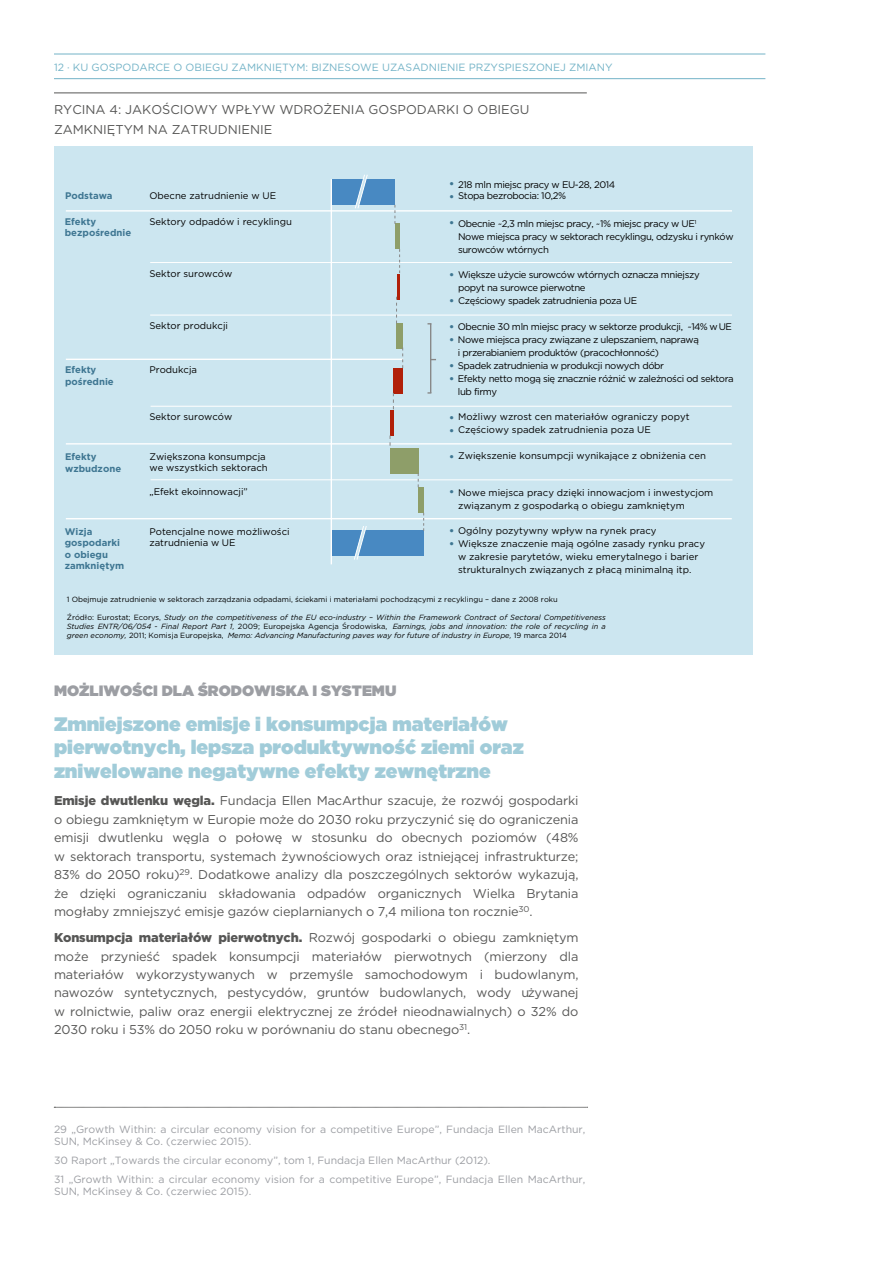
<style>
.page{position:relative;width:893px;height:1263px;background:#fff}
.page>*{position:absolute;margin:0;border:0;box-sizing:border-box;transform-origin:0 0}
.t1{font:900 19.5px/23.4px "Gotham";color:#a1ccd9}
.t2{font:900 15px "Gotham";color:#9c9ea3}
.t3{font:12.75px/18.5px "Gotham";letter-spacing:-.01em;color:#575756;text-align:justify}
.t4{font:12.3px/13px "Gotham";color:#3e7692}
.t5{font:10.5px/12.6px "Gotham";color:#9c9ea3}
.t6{font:10.5px "Gotham";color:#73b3c7}
.t7{font:9.6px/13px "Gotham";color:#000}
.t8{font:9.6px/13px "Gotham";letter-spacing:-.04em;color:#000}
.t9{font:700 9.6px/11.6px "Gotham";color:#3e7692}
.t10{font:italic 7.5px/8.9px "Gotham";color:#000;text-align:justify}
.t11{font:7.5px "Gotham";color:#000}
.s1{font-style:normal}
.s2{font-weight:900}
</style>
<div class="page">
<hr style="left:54px;top:54px;width:711px;height:1px;background:#73b3c7">
<hr style="left:54px;top:78px;width:711px;height:1px;background:#73b3c7">
<hr style="left:54px;top:93px;width:533px;height:1px;background:#575756">
<div style="left:54px;top:146px;width:698px;height:509px;background:#cce6f0"></div>
<hr style="left:66px;top:210px;width:666px;height:2px;background:#fff">
<hr style="left:66px;top:359px;width:337px;height:1px;background:#fff">
<hr style="left:66px;top:443px;width:666px;height:1px;background:#fff">
<hr style="left:66px;top:518px;width:666px;height:1px;background:#fff">
<hr style="left:151px;top:479px;width:581px;height:1px;background:#fff">
<hr style="left:151px;top:406px;width:581px;height:1px;background:#fff">
<hr style="left:150px;top:315px;width:582px;height:1px;background:#fff">
<hr style="left:150px;top:262px;width:582px;height:1px;background:#fff">
<hr style="left:331px;top:179px;width:1px;height:385px;background:#fff">
<div style="left:332px;top:530px;width:91px;height:26px;background:#4889c2"></div>
<div style="left:418px;top:487px;width:6px;height:26px;background:#8e9e69"></div>
<hr style="left:390px;top:410px;width:3px;height:25px;background:#b12009">
<div style="left:390px;top:448px;width:28px;height:26px;background:#8e9e69"></div>
<div style="left:393px;top:368px;width:10px;height:26px;background:#b12009"></div>
<div style="left:397px;top:323px;width:6px;height:26px;background:#8e9e69"></div>
<hr style="left:397px;top:274px;width:3px;height:26px;background:#b12009">
<div style="left:395px;top:223px;width:5px;height:26px;background:#8e9e69"></div>
<hr style="left:430px;top:323px;width:1px;height:70px;background:#878787">
<div style="left:332px;top:179px;width:63px;height:26px;background:#4889c2"></div>
<svg style="left:395px;top:205px;width:1px;height:19px"></svg>
<svg style="left:399px;top:249px;width:1px;height:24px"></svg>
<svg style="left:396px;top:297px;width:1px;height:26px"></svg>
<svg style="left:402px;top:348px;width:1px;height:20px"></svg>
<svg style="left:393px;top:393px;width:1px;height:16px"></svg>
<svg style="left:423px;top:513px;width:1px;height:18px"></svg>
<svg style="left:354px;top:526px;width:13px;height:34px"></svg>
<svg style="left:355px;top:174px;width:13px;height:35px"></svg>
<svg style="left:54px;top:1107px;width:534px;height:1px"></svg>
<p class="t6" style="left:54px;top:60px;width:560px">12 ∙ KU GOSPODARCE O OBIEGU ZAMKNIĘTYM: BIZNESOWE UZASADNIENIE PRZYSPIESZONEJ ZMIANY</p>
<p class="t3" style="left:54px;top:100px;width:477px;line-height:19.5px">RYCINA 4: JAKOŚCIOWY WPŁYW WDROŻENIA GOSPODARKI O OBIEGU<br>ZAMKNIĘTYM NA ZATRUDNIENIE</p>
<p class="t9" style="left:65px;top:190px;width:49px">Podstawa</p>
<p class="t9" style="left:65px;top:215px;width:68px">Efekty bezpośrednie</p>
<p class="t9" style="left:65px;top:364px;width:50px">Efekty pośrednie</p>
<p class="t9" style="left:65px;top:451px;width:58px">Efekty wzbudzone</p>
<p class="t9" style="left:65px;top:526px;width:61px">Wizja gospodarki o obiegu zamkniętym</p>
<p class="t7" style="left:149px;top:189px;width:128px">Obecne zatrudnienie w UE</p>
<p class="t7" style="left:149px;top:215px;width:144px">Sektory odpadów i recyklingu</p>
<p class="t7" style="left:149px;top:267px;width:84px">Sektor surowców</p>
<p class="t7" style="left:149px;top:319px;width:80px">Sektor produkcji</p>
<p class="t7" style="left:149px;top:363px;width:49px">Produkcja</p>
<p class="t7" style="left:149px;top:410px;width:84px">Sektor surowców</p>
<p class="t7" style="left:149px;top:450px;width:120px;line-height:11.4px">Zwiększona konsumpcja we wszystkich sektorach</p>
<p class="t7" style="left:149px;top:485px;width:100px">„Efekt ekoinnowacji”</p>
<p class="t7" style="left:149px;top:525px;width:142px;line-height:11.6px">Potencjalne nowe możliwości zatrudnienia w UE</p>
<p class="t8" style="left:458px;top:178px;width:159px;line-height:11.6px">218 mln miejsc pracy w EU-28, 2014<br>Stopa bezrobocia: 10,2%</p>
<p class="t8" style="left:458px;top:217px;width:277px">Obecnie ~2,3 mln miejsc pracy, ~1% miejsc pracy w UE<sup>1<br></sup>Nowe miejsca pracy w sektorach recyklingu, odzysku i rynków surowców wtórnych</p>
<p class="t8" style="left:458px;top:267px;width:243px">Większe użycie surowców wtórnych oznacza mniejszy popyt na surowce pierwotne<br>Częściowy spadek zatrudnienia poza UE</p>
<p class="t8" style="left:458px;top:319px;width:277px">Obecnie 30 mln miejsc pracy w sektorze produkcji, ~14% w UE Nowe miejsca pracy związane z ulepszaniem, naprawą<br>i przerabianiem produktów (pracochłonność)<br>Spadek zatrudnienia w produkcji nowych dóbr<br>Efekty netto mogą się znacznie różnić w zależności od sektora lub firmy</p>
<p class="t7" style="left:458px;top:410px;width:233px">Możliwy wzrost cen materiałów ograniczy popyt<br>Częściowy spadek zatrudnienia poza UE</p>
<p class="t7" style="left:458px;top:449px;width:249px">Zwiększenie konsumpcji wynikające z obniżenia cen</p>
<p class="t7" style="left:458px;top:485px;width:257px">Nowe miejsca pracy dzięki innowacjom i inwestycjom związanym z gospodarką o obiegu zamkniętym</p>
<p class="t7" style="left:458px;top:524px;width:249px">Ogólny pozytywny wpływ na rynek pracy<br>Większe znaczenie mają ogólne zasady rynku pracy w zakresie parytetów, wieku emerytalnego i barier strukturalnych związanych z płacą minimalną itp.</p>
<p class="t4" style="left:449px;top:177px;width:7px">• •</p>
<p class="t4" style="left:449px;top:216px;width:7px">•</p>
<p class="t4" style="left:449px;top:261px;width:7px;line-height:26px;text-align:justify">• • •</p>
<p class="t4" style="left:449px;top:326px;width:7px;line-height:26px">• •</p>
<p class="t4" style="left:449px;top:372px;width:7px">•</p>
<p class="t4" style="left:449px;top:411px;width:7px">• •</p>
<p class="t4" style="left:449px;top:450px;width:7px">•</p>
<p class="t4" style="left:449px;top:485px;width:7px">•</p>
<p class="t4" style="left:449px;top:524px;width:7px">• •</p>
<p class="t11" style="left:67px;top:595px;width:492px">1 Obejmuje zatrudnienie w sektorach zarządzania odpadami, ściekami i materiałami pochodzącymi z recyklingu – dane z 2008 roku</p>
<p class="t10" style="left:67px;top:613px;width:541px"><span class="s1">Źródło: Eurostat; Ecorys,</span> Study on the competitiveness of the EU eco-industry – Within the Framework Contract of Sectoral Competitiveness Studies ENTR/06/054 - Final Report Part 1, <span class="s1">2009; Europejska Agencja Środowiska,</span> Earnings, jobs and innovation: the role of recycling in a green economy, <span class="s1">2011; Komisja Europejska,</span> Memo: Advancing Manufacturing paves way for future of industry in Europe, <span class="s1">19 marca 2014</span></p>
<p class="t2" style="left:54px;top:680px;width:344px">MOŻLIWOŚCI DLA ŚRODOWISKA I SYSTEMU</p>
<h1 class="t1" style="left:54px;top:712px;width:471px">Zmniejszone emisje i konsumpcja materiałów pierwotnych, lepsza produktywność ziemi oraz zniwelowane negatywne efekty zewnętrzne</h1>
<p class="t3" style="left:54px;top:791px;width:526px"><span class="s2">Emisje dwutlenku węgla.</span> Fundacja Ellen MacArthur szacuje, że rozwój gospodarki o obiegu zamkniętym w Europie może do 2030 roku przyczynić się do ograniczenia emisji dwutlenku węgla o połowę w stosunku do obecnych poziomów (48% w sektorach transportu, systemach żywnościowych oraz istniejącej infrastrukturze; 83% do 2050 roku)<sup>29</sup>. Dodatkowe analizy dla poszczególnych sektorów wykazują, że dzięki ograniczaniu składowania odpadów organicznych Wielka Brytania mogłaby zmniejszyć emisje gazów cieplarnianych o 7,4 miliona ton rocznie<sup>30</sup>.</p>
<p class="t3" style="left:54px;top:928px;width:526px"><span class="s2">Konsumpcja materiałów pierwotnych.</span> Rozwój gospodarki o obiegu zamkniętym może przynieść spadek konsumpcji materiałów pierwotnych (mierzony dla materiałów wykorzystywanych w przemyśle samochodowym i budowlanym, nawozów syntetycznych, pestycydów, gruntów budowlanych, wody używanej w rolnictwie, paliw oraz energii elektrycznej ze źródeł nieodnawialnych) o 32% do 2030 roku i 53% do 2050 roku w porównaniu do stanu obecnego<sup>31</sup>.</p>
<p class="t5" style="left:54px;top:1122px;width:533px">29 „Growth Within: a circular economy vision for a competitive Europe”, Fundacja Ellen MacArthur,<br>SUN, McKinsey &amp; Co. (czerwiec 2015).</p>
<p class="t5" style="left:54px;top:1151px;width:533px;line-height:18.6px">30 Raport „Towards the circular economy”, tom 1, Fundacja Ellen MacArthur (2012).<br>31 „Growth Within: a circular economy vision for a competitive Europe”, Fundacja Ellen MacArthur,</p>
<p class="t5" style="left:54px;top:1185px;width:199px">SUN, McKinsey &amp; Co. (czerwiec 2015).</p>
</div>
